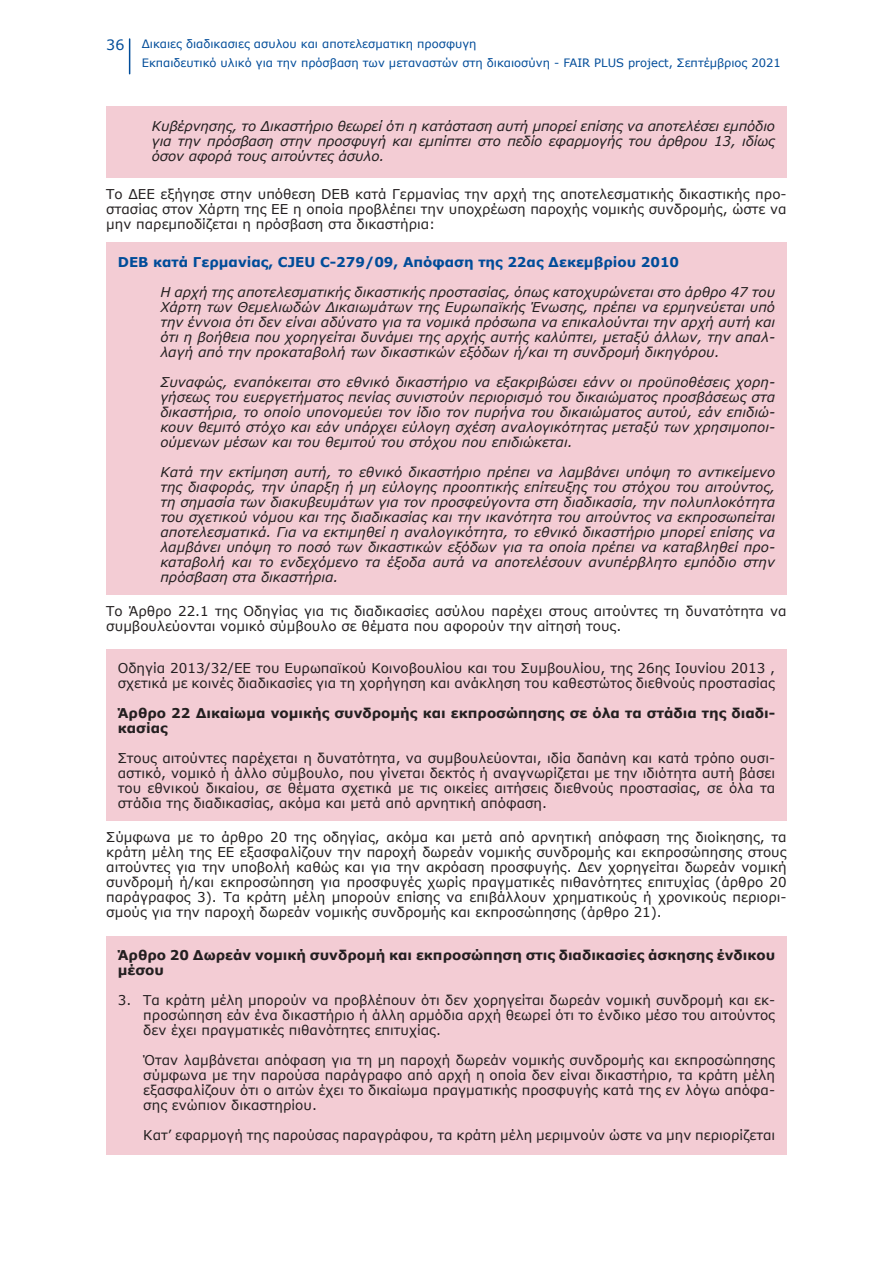
<style>
.page{position:relative;width:893px;height:1263px;background:#fff}
.page>*{position:absolute;margin:0;border:0;box-sizing:border-box;transform-origin:0 0}
.t1{font:14.25px "Verdana";color:#004c99}
.t2{font:13.5px/15px "Verdana";color:#231f20;text-align:justify}
.t3{font:italic 13.5px/15px "Verdana";color:#231f20;text-align:justify}
.t4{font:700 13.5px/15px "Verdana";color:#231f20}
.t5{font:700 13.5px "Verdana";color:#004c99}
.t6{font:11.55px/19.5px "Verdana";color:#004c99}
</style>
<div class="page">
<hr style="left:129px;top:39px;width:1px;height:35px;background:#004c99">
<div style="left:106px;top:106px;width:681px;height:72px;background:#f3ccd4"></div>
<div style="left:106px;top:242px;width:681px;height:353px;background:#f3ccd4"></div>
<div style="left:106px;top:649px;width:681px;height:171px;background:#f3ccd4"></div>
<div style="left:106px;top:936px;width:681px;height:219px;background:#f3ccd4"></div>
<p class="t1" style="left:106px;top:36px;width:20px">36</p>
<p class="t6" style="left:142px;top:34px;width:641px">Δικαιες διαδικασιες ασυλου και αποτελεσματικη προσφυγη<br>Εκπαιδευτικό υλικό για την πρόσβαση των μεταναστών στη δικαιοσύνη - FAIR PLUS project, Σεπτέμβριος 2021</p>
<p class="t3" style="left:152px;top:118px;width:625px">Κυβέρνησης, το Δικαστήριο θεωρεί ότι η κατάσταση αυτή μπορεί επίσης να αποτελέσει εμπόδιο για την πρόσβαση στην προσφυγή και εμπίπτει στο πεδίο εφαρμογής του άρθρου 13, ιδίως όσον αφορά τους αιτούντες άσυλο.</p>
<p class="t2" style="left:106px;top:187px;width:682px">Το ΔΕΕ εξήγησε στην υπόθεση DEB κατά Γερμανίας την αρχή της αποτελεσματικής δικαστικής προ&shy;στασίας στον Χάρτη της ΕΕ η οποία προβλέπει την υποχρέωση παροχής νομικής συνδρομής, ώστε να μην παρεμποδίζεται η πρόσβαση στα δικαστήρια:</p>
<p class="t5" style="left:118px;top:253px;width:563px">DEB κατά Γερμανίας, CJEU C-279/09, Απόφαση της 22ας Δεκεμβρίου 2010</p>
<p class="t3" style="left:160px;top:285px;width:616px">Η αρχή της αποτελεσματικής δικαστικής προστασίας, όπως κατοχυρώνεται στο άρθρο 47 του Χάρτη των Θεμελιωδών Δικαιωμάτων της Ευρωπαϊκής Ένωσης, πρέπει να ερμηνεύεται υπό την έννοια ότι δεν είναι αδύνατο για τα νομικά πρόσωπα να επικαλούνται την αρχή αυτή και ότι η βοήθεια που χορηγείται δυνάμει της αρχής αυτής καλύπτει, μεταξύ άλλων, την απαλ&shy;λαγή από την προκαταβολή των δικαστικών εξόδων ή/και τη συνδρομή δικηγόρου.</p>
<p class="t3" style="left:160px;top:375px;width:616px">Συναφώς, εναπόκειται στο εθνικό δικαστήριο να εξακριβώσει εάνν οι προϋποθέσεις χορη&shy;γήσεως του ευεργετήματος πενίας συνιστούν περιορισμό του δικαιώματος προσβάσεως στα δικαστήρια, το οποίο υπονομεύει τον ίδιο τον πυρήνα του δικαιώματος αυτού, εάν επιδιώ&shy;κουν θεμιτό στόχο και εάν υπάρχει εύλογη σχέση αναλογικότητας μεταξύ των χρησιμοποι&shy;ούμενων μέσων και του θεμιτού του στόχου που επιδιώκεται.</p>
<p class="t3" style="left:160px;top:465px;width:616px">Κατά την εκτίμηση αυτή, το εθνικό δικαστήριο πρέπει να λαμβάνει υπόψη το αντικείμενο της διαφοράς, την ύπαρξη ή μη εύλογης προοπτικής επίτευξης του στόχου του αιτούντος, τη σημασία των διακυβευμάτων για τον προσφεύγοντα στη διαδικασία, την πολυπλοκότητα του σχετικού νόμου και της διαδικασίας και την ικανότητα του αιτούντος να εκπροσωπείται αποτελεσματικά. Για να εκτιμηθεί η αναλογικότητα, το εθνικό δικαστήριο μπορεί επίσης να λαμβάνει υπόψη το ποσό των δικαστικών εξόδων για τα οποία πρέπει να καταβληθεί προ&shy;καταβολή και το ενδεχόμενο τα έξοδα αυτά να αποτελέσουν ανυπέρβλητο εμπόδιο στην πρόσβαση στα δικαστήρια.</p>
<p class="t2" style="left:106px;top:603px;width:682px">Το Άρθρο 22.1 της Οδηγίας για τις διαδικασίες ασύλου παρέχει στους αιτούντες τη δυνατότητα να συμβουλεύονται νομικό σύμβουλο σε θέματα που αφορούν την αίτησή τους.</p>
<p class="t2" style="left:118px;top:661px;width:659px">Οδηγία 2013/32/ΕΕ του Ευρωπαϊκού Κοινοβουλίου και του Συμβουλίου, της 26ης Ιουνίου 2013 , σχετικά με κοινές διαδικασίες για τη χορήγηση και ανάκληση του καθεστώτος διεθνούς προστασίας</p>
<p class="t4" style="left:118px;top:706px;width:659px">Άρθρο 22 Δικαίωμα νομικής συνδρομής και εκπροσώπησης σε όλα τα στάδια της διαδι&shy;κασίας</p>
<p class="t2" style="left:118px;top:751px;width:659px">Στους αιτούντες παρέχεται η δυνατότητα, να συμβουλεύονται, ιδία δαπάνη και κατά τρόπο ουσι&shy;αστικό, νομικό ή άλλο σύμβουλο, που γίνεται δεκτός ή αναγνωρίζεται με την ιδιότητα αυτή βάσει του εθνικού δικαίου, σε θέματα σχετικά με τις οικείες αιτήσεις διεθνούς προστασίας, σε όλα τα στάδια της διαδικασίας, ακόμα και μετά από αρνητική απόφαση.</p>
<p class="t2" style="left:106px;top:829px;width:682px">Σύμφωνα με το άρθρο 20 της οδηγίας, ακόμα και μετά από αρνητική απόφαση της διοίκησης, τα κράτη μέλη της ΕΕ εξασφαλίζουν την παροχή δωρεάν νομικής συνδρομής και εκπροσώπησης στους αιτούντες για την υποβολή καθώς και για την ακρόαση προσφυγής. Δεν χορηγείται δωρεάν νομική συνδρομή ή/και εκπροσώπηση για προσφυγές χωρίς πραγματικές πιθανότητες επιτυχίας (άρθρο 20 παράγραφος 3). Τα κράτη μέλη μπορούν επίσης να επιβάλλουν χρηματικούς ή χρονικούς περιορι&shy;σμούς για την παροχή δωρεάν νομικής συνδρομής και εκπροσώπησης (άρθρο 21).</p>
<p class="t4" style="left:118px;top:948px;width:659px">Άρθρο 20 Δωρεάν νομική συνδρομή και εκπροσώπηση στις διαδικασίες άσκησης ένδικου μέσου</p>
<p class="t2" style="left:143px;top:993px;width:633px;text-indent:-26px">3. Τα κράτη μέλη μπορούν να προβλέπουν ότι δεν χορηγείται δωρεάν νομική συνδρομή και εκ&shy;προσώπηση εάν ένα δικαστήριο ή άλλη αρμόδια αρχή θεωρεί ότι το ένδικο μέσο του αιτούντος δεν έχει πραγματικές πιθανότητες επιτυχίας.</p>
<p class="t2" style="left:143px;top:1053px;width:633px">Όταν λαμβάνεται απόφαση για τη μη παροχή δωρεάν νομικής συνδρομής και εκπροσώπησης σύμφωνα με την παρούσα παράγραφο από αρχή η οποία δεν είναι δικαστήριο, τα κράτη μέλη εξασφαλίζουν ότι ο αιτών έχει το δικαίωμα πραγματικής προσφυγής κατά της εν λόγω απόφα&shy;σης ενώπιον δικαστηρίου.</p>
<p class="t2" style="left:143px;top:1128px;width:633px">Κατ’ εφαρμογή της παρούσας παραγράφου, τα κράτη μέλη μεριμνούν ώστε να μην περιορίζεται</p>
</div>
